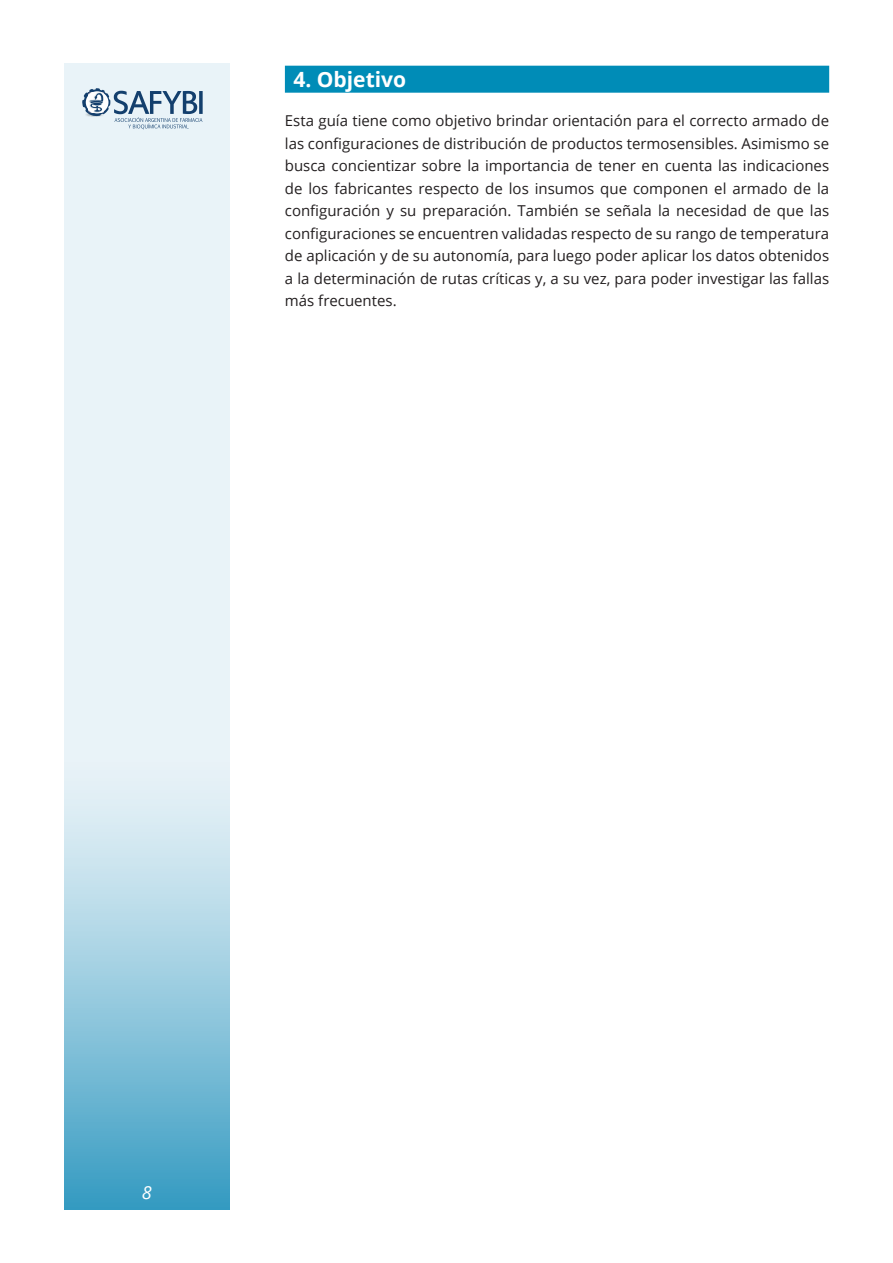
<style>
.page{position:relative;width:893px;height:1263px;background:#fff}
.page>*{position:absolute;margin:0;border:0;box-sizing:border-box;transform-origin:0 0}
.t1{font:700 21px "Open Sans";color:#fff}
.t2{font:italic 18px "Open Sans";color:#fff}
.t3{font:15px/22.5px "Open Sans";color:#231f20;text-align:justify}
</style>
<div class="page">
<div style="left:64px;top:64px;width:166px;height:1146px;background:#e9f3f8"></div>
<svg style="left:82px;top:88px;width:121px;height:41px"></svg>
<div style="left:64px;top:761px;width:166px;height:449px;background:linear-gradient(to bottom,#f5f9fb,#3b9ec3)"></div>
<div style="left:285px;top:66px;width:544px;height:27px;background:#008cb7"></div>
<h1 class="t1" style="left:293px;top:64px;width:114px">4. Objetivo</h1>
<p class="t3" style="left:285px;top:109px;width:546px">Esta guía tiene como objetivo brindar orientación para el correcto armado de las configuraciones de distribución de productos termosensibles. Asimismo se busca concientizar sobre la importancia de tener en cuenta las indicaciones de los fabricantes respecto de los insumos que componen el armado de la configuración y su preparación. También se señala la necesidad de que las configuraciones se encuentren validadas respecto de su rango de temperatura de aplicación y de su autonomía, para luego poder aplicar los datos obtenidos a la determinación de rutas críticas y, a su vez, para poder investigar las fallas más frecuentes.</p>
<p class="t2" style="left:142px;top:1180px;width:11px">8</p>
</div>
